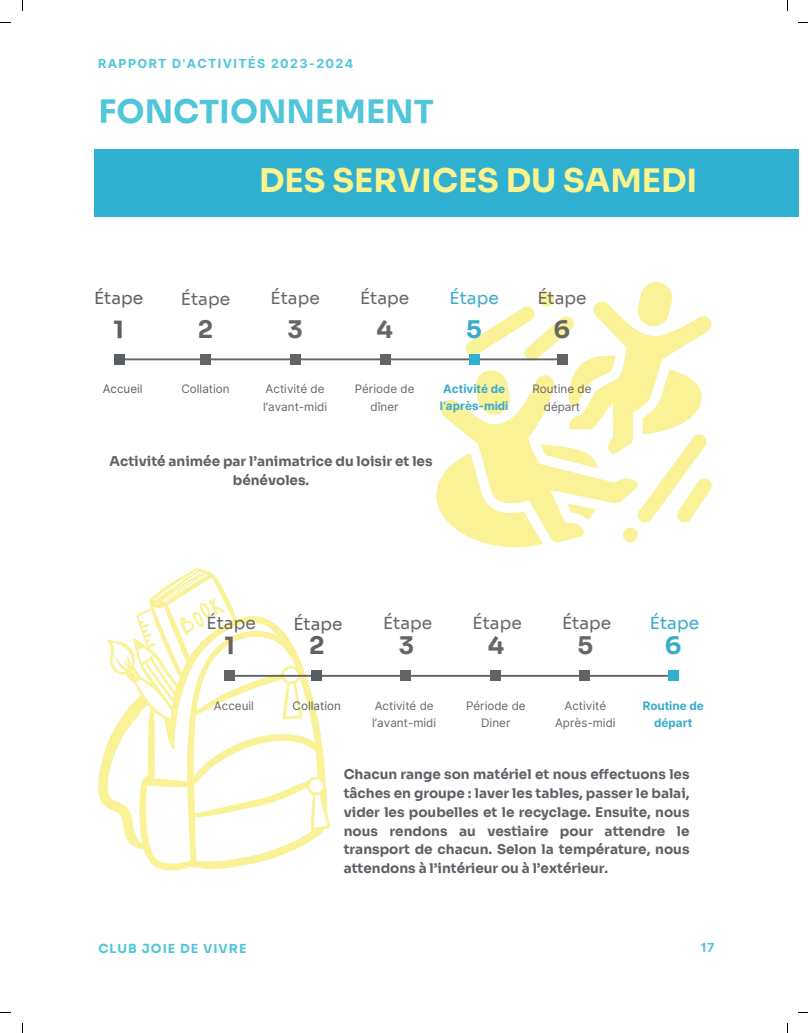
<style>
.page{position:relative;width:808px;height:1033px;background:#fff}
.page>*{position:absolute;margin:0;border:0;box-sizing:border-box;transform-origin:0 0}
.t1{font:700 32.5px "Sora";color:#fbf48e}
.t2{font:700 32.5px "Sora";color:#4fc6da}
.t3{font:700 24.38px "Sora";color:#686665}
.t4{font:700 24.38px "Sora";color:#5d6166}
.t5{font:700 24.38px "Sora";color:#3aabcb}
.t6{font:17px "Sora";color:#686665}
.t7{font:17px "Sora";color:#5d6166}
.t8{font:17px "Sora";color:#3aabcb}
.t9{font:700 13.5px/18.8px "Sora";color:#5d6166;text-align:center}
.t10{font:700 12.5px "Inter";letter-spacing:.11em;color:#4fc6da}
.t11{font:700 12.5px "Sora";letter-spacing:.085em;color:#4fc6da}
.t12{font:11.62px/17.5px "Inter";color:#686665;text-align:center}
.t13{font:700 11.62px/16.9px "Inter";color:#3aabcb}
.t14{font:11.62px "Inter";color:#5d6166}
</style>
<div class="page">
<div style="left:94px;top:149px;width:704px;height:67px;background:#2fb0d1"></div>
<svg style="left:436px;top:282px;width:276px;height:265px"></svg>
<hr style="left:119px;top:358px;width:447px;height:2px;background:#626365">
<div style="left:114px;top:354px;width:10px;height:10px;background:#555e64"></div>
<div style="left:201px;top:354px;width:10px;height:10px;background:#626365"></div>
<div style="left:290px;top:354px;width:10px;height:10px;background:#626365"></div>
<div style="left:380px;top:354px;width:10px;height:10px;background:#626365"></div>
<div style="left:557px;top:354px;width:10px;height:10px;background:#626365"></div>
<div style="left:469px;top:354px;width:10px;height:10px;background:#2fb0d1"></div>
<svg style="left:98px;top:568px;width:232px;height:302px"></svg>
<svg style="left:179px;top:598px;width:45px;height:37px"></svg>
<hr style="left:230px;top:675px;width:438px;height:1px;background:#626365">
<div style="left:224px;top:670px;width:10px;height:11px;background:#626365"></div>
<div style="left:311px;top:670px;width:10px;height:11px;background:#555e64"></div>
<div style="left:401px;top:670px;width:10px;height:11px;background:#626365"></div>
<div style="left:490px;top:670px;width:10px;height:11px;background:#626365"></div>
<div style="left:668px;top:670px;width:10px;height:11px;background:#2fb0d1"></div>
<div style="left:579px;top:670px;width:11px;height:11px;background:#626365"></div>
<p class="t10" style="left:98px;top:55px;width:256px">RAPPORT D'ACTIVITÉS 2023-2024</p>
<h1 class="t2" style="left:98px;top:84px;width:337px">FONCTIONNEMENT</h1>
<h1 class="t1" style="left:259px;top:153px;width:439px">DES SERVICES DU SAMEDI</h1>
<p class="t7" style="left:94px;top:284px;width:51px">Étape</p>
<h2 class="t4" style="left:113px;top:309px;width:12px">1</h2>
<h2 class="t3" style="left:198px;top:309px;width:17px">2</h2>
<p class="t6" style="left:181px;top:284px;width:51px">Étape</p>
<p class="t6" style="left:270px;top:284px;width:51px">Étape</p>
<h2 class="t3" style="left:287px;top:309px;width:17px">3</h2>
<p class="t6" style="left:360px;top:284px;width:51px">Étape</p>
<h2 class="t3" style="left:376px;top:309px;width:18px">4</h2>
<p class="t8" style="left:449px;top:284px;width:51px">Étape</p>
<h2 class="t5" style="left:466px;top:309px;width:17px">5</h2>
<p class="t6" style="left:537px;top:284px;width:51px">Étape</p>
<h2 class="t3" style="left:553px;top:309px;width:18px">6</h2>
<p class="t14" style="left:103px;top:381px;width:41px">Accueil</p>
<p class="t13" style="left:440px;top:381px;width:70px">Activité de l’après-midi</p>
<p class="t12" style="left:181px;top:380px;width:50px">Collation</p>
<p class="t12" style="left:263px;top:380px;width:66px;text-align:left">Activité de l’avant-midi</p>
<p class="t12" style="left:355px;top:380px;width:61px">Période de dîner</p>
<p class="t12" style="left:532px;top:380px;width:61px">Routine de départ</p>
<p class="t9" style="left:109px;top:450px;width:324px">Activité animée par l’animatrice du loisir et les bénévoles.</p>
<p class="t6" style="left:206px;top:609px;width:51px">Étape</p>
<h2 class="t3" style="left:225px;top:625px;width:12px">1</h2>
<h2 class="t4" style="left:309px;top:625px;width:17px">2</h2>
<p class="t7" style="left:293px;top:609px;width:51px">Étape</p>
<p class="t6" style="left:383px;top:609px;width:51px">Étape</p>
<h2 class="t3" style="left:398px;top:625px;width:17px">3</h2>
<p class="t6" style="left:472px;top:609px;width:51px">Étape</p>
<h2 class="t3" style="left:487px;top:625px;width:18px">4</h2>
<p class="t6" style="left:562px;top:609px;width:51px">Étape</p>
<h2 class="t3" style="left:577px;top:625px;width:17px">5</h2>
<p class="t8" style="left:649px;top:609px;width:51px">Étape</p>
<h2 class="t5" style="left:664px;top:625px;width:18px">6</h2>
<p class="t12" style="left:214px;top:697px;width:42px">Acceuil</p>
<p class="t12" style="left:555px;top:697px;width:62px">Activité<br>Après-midi</p>
<p class="t14" style="left:292px;top:697px;width:50px">Collation</p>
<p class="t12" style="left:466px;top:697px;width:61px">Période de<br>Diner</p>
<p class="t13" style="left:642px;top:697px;width:63px;text-align:center">Routine de départ</p>
<p class="t12" style="left:372px;top:697px;width:66px;text-align:left">Activité de l’avant-midi</p>
<p class="t9" style="left:344px;top:764px;width:347px;text-align:justify">Chacun range son matériel et nous effectuons les tâches en groupe : laver les tables, passer le balai, vider les poubelles et le recyclage. Ensuite, nous nous rendons au vestiaire pour attendre le transport de chacun. Selon la température, nous attendons à l’intérieur ou à l’extérieur.</p>
<p class="t11" style="left:98px;top:938px;width:150px">CLUB JOIE DE VIVRE</p>
<p class="t10" style="left:701px;top:938px;width:15px">17</p>
</div>
